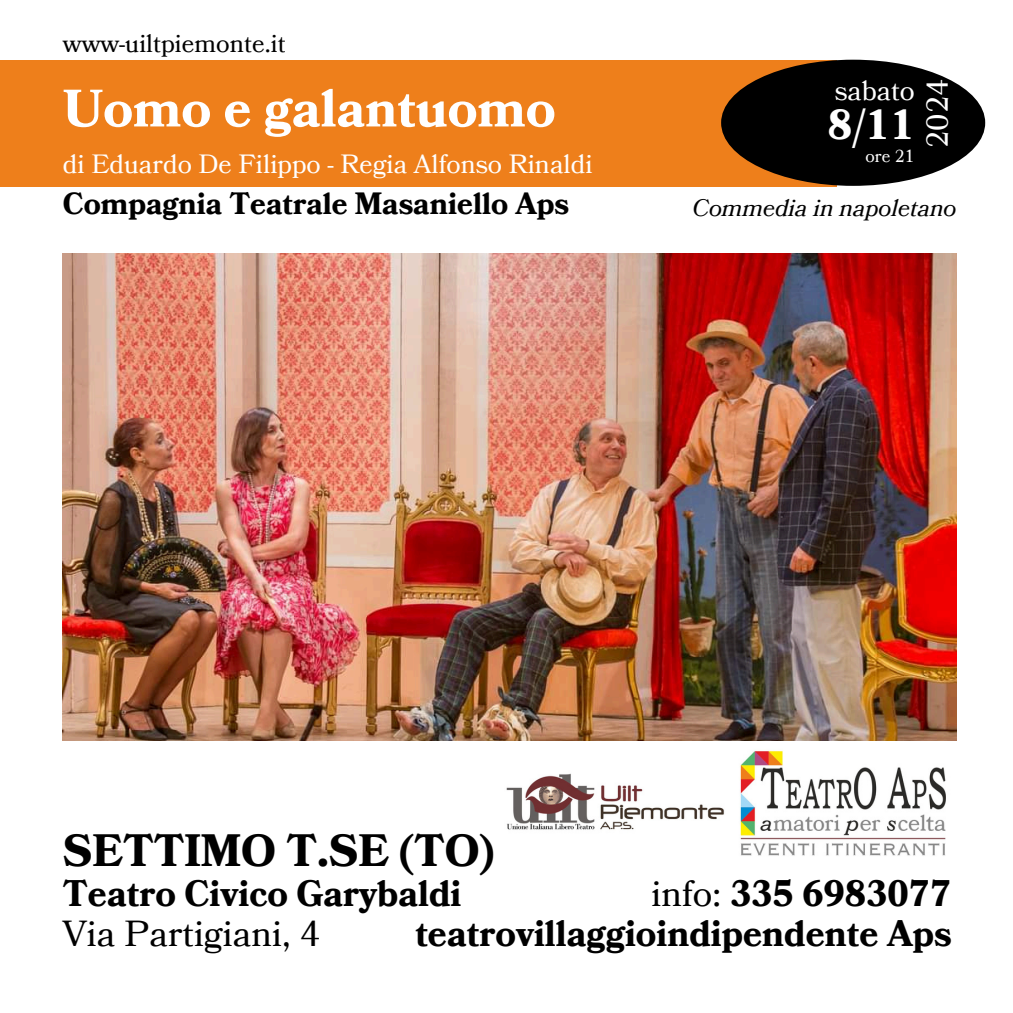
<style>
.page{position:relative;width:1013px;height:1013px;background:#fff}
.page>*{position:absolute;margin:0;border:0;box-sizing:border-box;transform-origin:0 0}
.t1{font:700 52.5px "Bookmania";color:#fff}
.t2{font:700 44.12px "Bookmania";color:#000}
.t3{font:700 41.25px "Bookmania";color:#fff}
.t4{font:700 36px "Bookmania";color:#000}
.t5{font:36px "Bookmania";color:#000}
.t6{font:700 30px "Bookmania";color:#000}
.t7{font:30px "Bookmania";color:#fff}
.t8{font:27.5px "Bookmania";color:#fff}
.t9{font:26.25px "Bookmania";color:#fff}
.t10{font:25px "Bookmania";color:#000}
.t11{font:italic 23.75px "Bookmania";color:#000}
.t12{font:17.25px "Bookmania";color:#fff}
.s1{font-weight:400}
</style>
<div class="page">
<div style="left:0;top:60px;width:836px;height:126px;background:#ee7f1b"></div>
<div style="left:721px;top:60px;width:264px;height:126px;background:#000;border-radius:50%"></div>
<img style="left:63px;top:253px;width:893px;height:487px">
<img style="left:506px;top:773px;width:219px;height:57px">
<img style="left:740px;top:751px;width:206px;height:105px">
<p class="t10" style="left:63px;top:27px;width:224px">www-uiltpiemonte.it</p>
<h2 class="t1" style="left:63px;top:73px;width:494px">Uomo e galantuomo</h2>
<p class="t9" style="left:63px;top:147px;width:531px">di Eduardo De Filippo - Regia Alfonso Rinaldi</p>
<p class="t6" style="left:63px;top:183px;width:508px">Compagnia Teatrale Masaniello Aps</p>
<p class="t8" style="left:834px;top:72px;width:82px">sabato</p>
<p class="t3" style="left:828px;top:97px;width:88px">8/11</p>
<p class="t12" style="left:865px;top:144px;width:51px">ore 21</p>
<p class="t7" style="left:917px;top:148px;width:71px;rotate:-90deg">2024</p>
<h1 class="t11" style="left:692px;top:192px;width:265px">Commedia in napoletano</h1>
<p class="t2" style="left:63px;top:821px;width:433px">SETTIMO T.SE (TO)</p>
<p class="t4" style="left:63px;top:869px;width:400px">Teatro Civico Garybaldi</p>
<p class="t4" style="left:651px;top:869px;width:301px"><span class="s1">info:</span> 335 6983077</p>
<p class="t5" style="left:63px;top:909px;width:259px">Via Partigiani, 4</p>
<p class="t4" style="left:415px;top:909px;width:538px">teatrovillaggioindipendente Aps</p>
</div>
